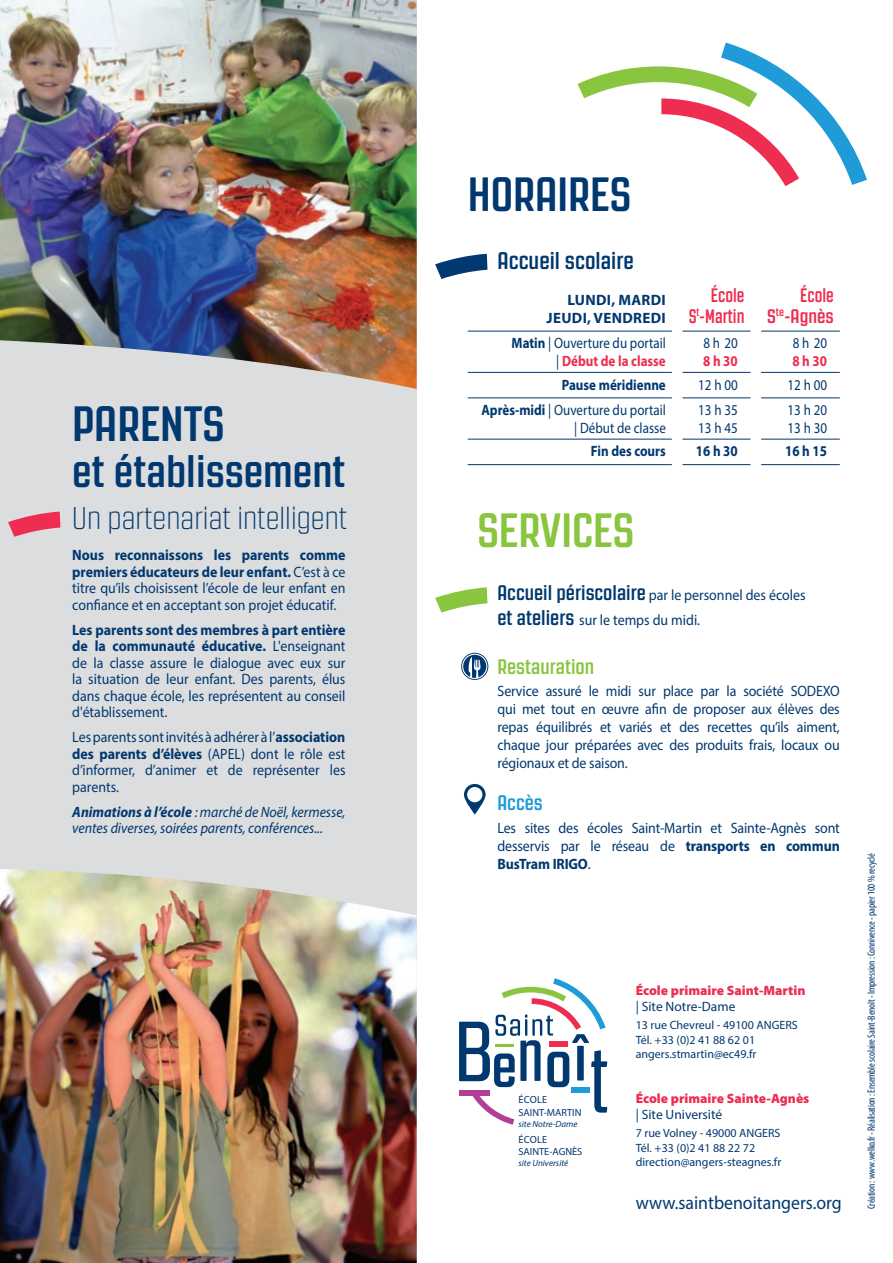
<style>
.page{position:relative;width:893px;height:1263px;background:#fff}
.page>*{position:absolute;margin:0;border:0;box-sizing:border-box;transform-origin:0 0}
.t1{font:700 49.5px "Revolution Gothic";color:#00386f}
.t2{font:700 48px "Revolution Gothic";color:#00386f}
.t3{font:700 48px "Revolution Gothic";color:#89c53f}
.t4{font:700 45px "Revolution Gothic";color:#00386f}
.t5{font:200 31.5px "Revolution Gothic";color:#00386f}
.t6{font:700 24px "Revolution Gothic";color:#00386f}
.t7{font:700 21px "Revolution Gothic";color:#89c53f}
.t8{font:700 21px "Revolution Gothic";color:#1f9bd7}
.t9{font:700 19.5px/21px "Revolution Gothic";color:#ee2d50;text-align:right;scale:.9 1}
.t10{font:18.75px "Myriad Pro";color:#00386f;scale:.95 1}
.t11{font:15px/16.5px "Myriad Pro";color:#00386f;text-align:justify;scale:.93 1}
.t12{font:15px/18px "Myriad Pro";color:#00386f;text-align:right;scale:.87 1}
.t13{font:italic 15px/16.5px "Myriad Pro";color:#00386f;scale:.93 1}
.t14{font:700 15px "Myriad Pro";color:#00386f;scale:.87 1}
.t15{font:700 15px/18px "Myriad Pro";letter-spacing:.02em;color:#00386f;text-align:right}
.t16{font:700 15px "Myriad Pro";color:#ee2d50;scale:.87 1}
.t17{font:900 13.5px "Myriad Pro";color:#ee2d50}
.t18{font:13.5px "Myriad Pro";color:#00386f}
.t19{font:12px/14.4px "Myriad Pro";color:#00386f}
.t20{font:condensed 10.5px "Myriad Pro";letter-spacing:-.02em;color:#00386f}
.t21{font:10.35px/12.5px "Myriad Pro";color:#00386f}
.t22{font:italic 9px "Myriad Pro";color:#00386f}
.s1{font-weight:700}
.s2{font-weight:700;color:#ee2d50}
.s3{font-family:"Revolution Gothic";font-weight:700;font-size:21px}
</style>
<div class="page">
<div style="left:0;top:0;width:417px;height:1263px;background:#dcdddf"></div>
<img style="left:0;top:0;width:417px;height:389px">
<svg style="left:461px;top:653px;width:27px;height:27px"></svg>
<svg style="left:462px;top:654px;width:25px;height:25px"></svg>
<svg style="left:464px;top:784px;width:22px;height:30px"></svg>
<div style="left:467px;top:787px;width:15px;height:15px;background:#fff;border-radius:50%"></div>
<svg style="left:459px;top:978px;width:148px;height:147px"></svg>
<svg style="left:435px;top:254px;width:52px;height:25px"></svg>
<svg style="left:435px;top:587px;width:52px;height:26px"></svg>
<hr style="left:468px;top:331px;width:204px;height:1px;background:#00386f">
<hr style="left:682px;top:331px;width:68px;height:1px;background:#00386f">
<hr style="left:761px;top:331px;width:79px;height:1px;background:#00386f">
<hr style="left:468px;top:372px;width:204px;height:1px;background:#00386f">
<hr style="left:682px;top:372px;width:68px;height:1px;background:#00386f">
<hr style="left:761px;top:372px;width:79px;height:1px;background:#00386f">
<hr style="left:468px;top:397px;width:204px;height:1px;background:#00386f">
<hr style="left:682px;top:397px;width:68px;height:1px;background:#00386f">
<hr style="left:761px;top:397px;width:79px;height:1px;background:#00386f">
<hr style="left:468px;top:439px;width:204px;height:1px;background:#00386f">
<hr style="left:682px;top:439px;width:68px;height:1px;background:#00386f">
<hr style="left:761px;top:439px;width:79px;height:1px;background:#00386f">
<hr style="left:468px;top:464px;width:204px;height:1px;background:#00386f">
<hr style="left:682px;top:464px;width:68px;height:1px;background:#00386f">
<hr style="left:761px;top:464px;width:79px;height:1px;background:#00386f">
<img style="left:0;top:869px;width:417px;height:394px">
<svg style="left:8px;top:511px;width:52px;height:26px"></svg>
<svg style="left:577px;top:43px;width:290px;height:143px"></svg>
<h1 class="t1" style="left:72px;top:397px;width:154px">PARENTS</h1>
<h3 class="t4" style="left:72px;top:447px;width:275px">et établissement</h3>
<h3 class="t5" style="left:72px;top:502px;width:277px">Un partenariat intelligent</h3>
<p class="t11" style="left:72px;top:546px;width:295px"><span class="s1">Nous reconnaissons les parents comme premiers éducateurs de leur enfant.</span> C’est à ce titre qu’ils choisissent l’école de leur enfant en confiance et en acceptant son projet éducatif.</p>
<p class="t11" style="left:72px;top:621px;width:295px"><span class="s1">Les parents sont des membres à part entière de la communauté éducative.</span> L'enseignant de la classe assure le dialogue avec eux sur la situation de leur enfant. Des parents, élus dans chaque école, les représentent au conseil d'établissement.</p>
<p class="t11" style="left:72px;top:728px;width:295px">Les parents sont invités à adhérer à l’<span class="s1">association des parents d’élèves</span> (APEL) dont le rôle est d’informer, d’animer et de représenter les parents.</p>
<p class="t13" style="left:72px;top:803px;width:295px"><span class="s1">Animations à l’école</span> : marché de Noël, kermesse, ventes diverses, soirées parents, conférences...</p>
<h2 class="t2" style="left:468px;top:168px;width:165px">HORAIRES</h2>
<h3 class="t6" style="left:497px;top:248px;width:138px">Accueil scolaire</h3>
<p class="t15" style="left:547px;top:290px;width:121px">LUNDI, MARDI<br>JEUDI, VENDREDI</p>
<h3 class="t9" style="left:689px;top:284px;width:63px">École<br>S<sup>t</sup>-Martin</h3>
<h3 class="t9" style="left:767px;top:284px;width:76px">École<br>S<sup>te</sup>-Agnès</h3>
<p class="t12" style="left:512px;top:334px;width:179px"><span class="s1">Matin</span> | Ouverture du portail | <span class="s2">Début de la classe</span></p>
<p class="t12" style="left:703px;top:334px;width:41px">8 h 20</p>
<p class="t12" style="left:793px;top:334px;width:41px">8 h 20</p>
<p class="t16" style="left:792px;top:351px;width:41px">8 h 30</p>
<p class="t16" style="left:703px;top:351px;width:41px">8 h 30</p>
<p class="t14" style="left:562px;top:375px;width:121px">Pause méridienne</p>
<p class="t12" style="left:698px;top:375px;width:47px">12 h 00</p>
<p class="t12" style="left:787px;top:375px;width:47px">12 h 00</p>
<p class="t12" style="left:481px;top:401px;width:213px"><span class="s1">Après-midi</span> | Ouverture du portail | Début de classe</p>
<p class="t12" style="left:698px;top:401px;width:47px;text-align:left">13 h 35<br>13 h 45</p>
<p class="t12" style="left:787px;top:401px;width:47px;text-align:left">13 h 20<br>13 h 30</p>
<p class="t14" style="left:591px;top:441px;width:88px">Fin des cours</p>
<p class="t14" style="left:696px;top:441px;width:50px">16 h 30</p>
<p class="t14" style="left:785px;top:441px;width:50px">16 h 15</p>
<h2 class="t3" style="left:477px;top:504px;width:158px">SERVICES</h2>
<p class="t11" style="left:497px;top:582px;width:333px;line-height:25.2px"><span class="s3">Accueil périscolaire</span> par le personnel des écoles <span class="s3">et ateliers</span> sur le temps du midi.</p>
<h3 class="t7" style="left:497px;top:655px;width:98px">Restauration</h3>
<p class="t11" style="left:497px;top:682px;width:370px;line-height:18px">Service assuré le midi sur place par la société SODEXO qui met tout en œuvre afin de proposer aux élèves des repas équilibrés et variés et des recettes qu’ils aiment, chaque jour préparées avec des produits frais, locaux ou régionaux et de saison.</p>
<h3 class="t8" style="left:497px;top:792px;width:47px">Accès</h3>
<p class="t11" style="left:497px;top:818px;width:370px;line-height:18px">Les sites des écoles Saint-Martin et Sainte-Agnès sont desservis par le réseau de <span class="s1">transports en commun BusTram IRIGO</span>.</p>
<p class="t21" style="left:518px;top:1093px;width:64px">ÉCOLE<br>SAINT-MARTIN</p>
<p class="t22" style="left:518px;top:1118px;width:61px">site Notre-Dame</p>
<p class="t21" style="left:518px;top:1133px;width:65px">ÉCOLE<br>SAINTE-AGNÈS</p>
<p class="t22" style="left:518px;top:1157px;width:51px">site Université</p>
<p class="t17" style="left:636px;top:981px;width:171px">École primaire Saint-Martin</p>
<p class="t18" style="left:636px;top:998px;width:101px">| Site Notre-Dame</p>
<p class="t19" style="left:636px;top:1018px;width:163px">13 rue Chevreul - 49100 ANGERS<br>Tél. +33 (0)2 41 88 62 01 angers.stmartin@ec49.fr</p>
<p class="t17" style="left:636px;top:1089px;width:175px">École primaire Sainte-Agnès</p>
<p class="t18" style="left:636px;top:1106px;width:88px">| Site Université</p>
<p class="t19" style="left:636px;top:1126px;width:147px">7 rue Volney - 49000 ANGERS<br>Tél. +33 (0)2 41 88 22 72 direction@angers-steagnes.fr</p>
<p class="t10" style="left:636px;top:1191px;width:219px">www.saintbenoitangers.org</p>
<p class="t20" style="left:865px;top:1209px;width:357px;rotate:-90deg">Création : www.welko.fr - Réalisation : Ensemble scolaire Saint-Benoît - Impression : Connivence - papier 100 % recyclé</p>
</div>
